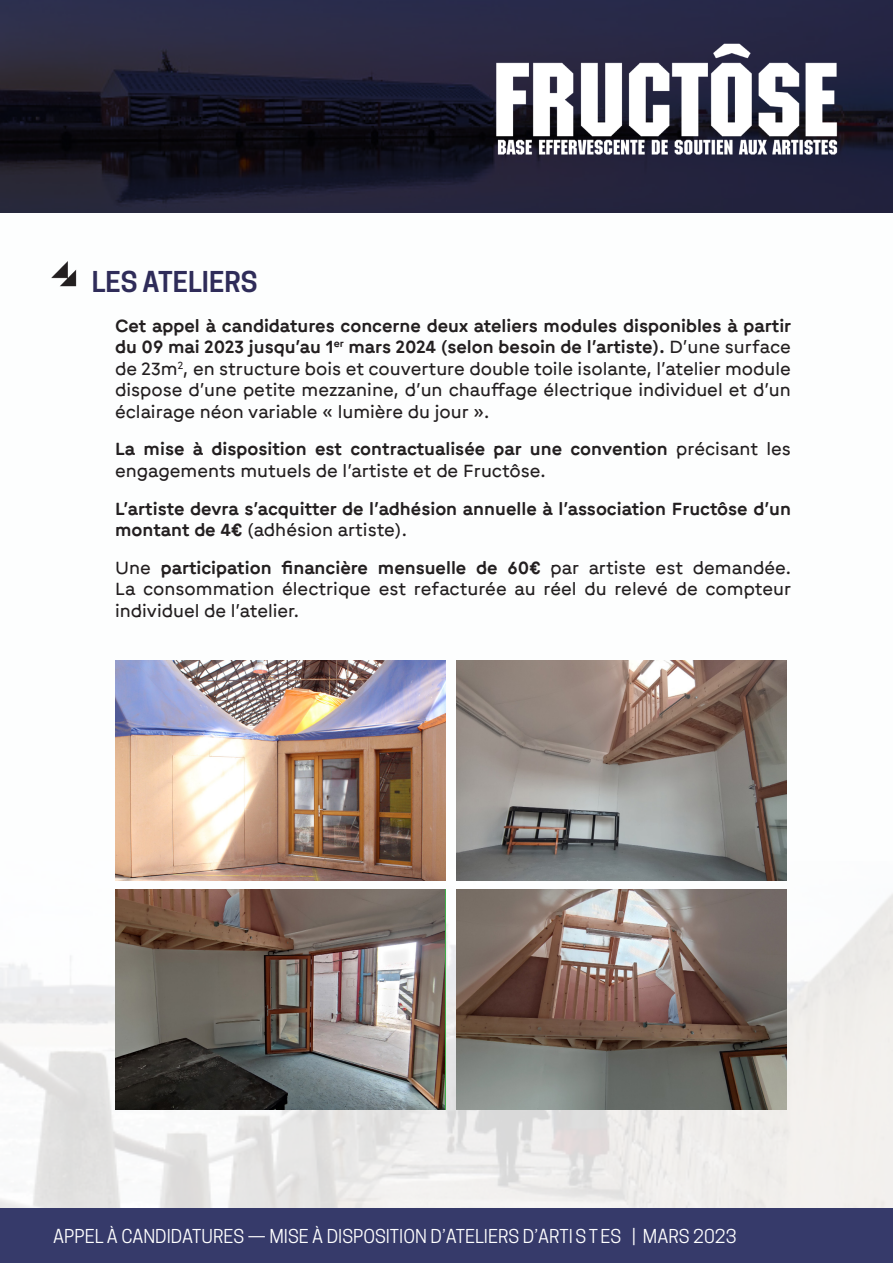
<style>
.page{position:relative;width:893px;height:1263px;background:#fff}
.page>*{position:absolute;margin:0;border:0;box-sizing:border-box;transform-origin:0 0}
.t1{font:27px "CHW Semi";color:#2f2c59}
.t2{font:18px/21.6px "Round";color:#231f20;text-align:justify}
.t3{font:500 18px/21.6px "Round";color:#231f20}
.t4{font:18px "CHW";color:#fff}
.s1{font-weight:500}
.s2{font-weight:400}
</style>
<div class="page">
<img style="left:0;top:880px;width:893px;height:329px">
<img style="left:0;top:0;width:893px;height:213px">
<img style="left:477px;top:10px;width:384px;height:192px">
<div style="left:0;top:1209px;width:893px;height:54px;background:#363a6a"></div>
<img style="left:115px;top:660px;width:331px;height:220px">
<img style="left:115px;top:890px;width:329px;height:220px">
<img style="left:456px;top:660px;width:331px;height:220px">
<img style="left:456px;top:890px;width:331px;height:220px">
<img style="left:51px;top:261px;width:26px;height:26px">
<p class="t1" style="left:92px;top:266px;width:167px">LES ATELIERS</p>
<p class="t2" style="left:115px;top:315px;width:678px"><span class="s1">Cet appel à candidatures concerne deux ateliers modules disponibles à partir du 09 mai 2023 jusqu’au 1</span><sup>er</sup> <span class="s1">mars 2024 (selon besoin de l’artiste).</span> D’une surface de 23m<sup>2</sup>, en structure bois et couverture double toile isolante, l’atelier module dispose d’une petite mezzanine, d’un chauffage électrique individuel et d’un éclairage néon variable « lumière du jour ».</p>
<p class="t2" style="left:115px;top:438px;width:677px"><span class="s1">La mise à disposition est contractualisée par une convention</span> précisant les engagements mutuels de l’artiste et de Fructôse.</p>
<p class="t3" style="left:115px;top:498px;width:677px">L’artiste devra s’acquitter de l’adhésion annuelle à l’association Fructôse d’un montant de 4€ <span class="s2">(adhésion artiste).</span></p>
<p class="t2" style="left:115px;top:557px;width:678px">Une <span class="s1">participation financière mensuelle de 60€</span> par artiste est demandée.<br>La consommation électrique est refacturée au réel du relevé de compteur individuel de l’atelier.</p>
<p class="t4" style="left:53px;top:1225px;width:685px">APPEL À CANDIDATURES — MISE À DISPOSITION D’ATELIERS D’ARTI S T ES | MARS 2023</p>
</div>
